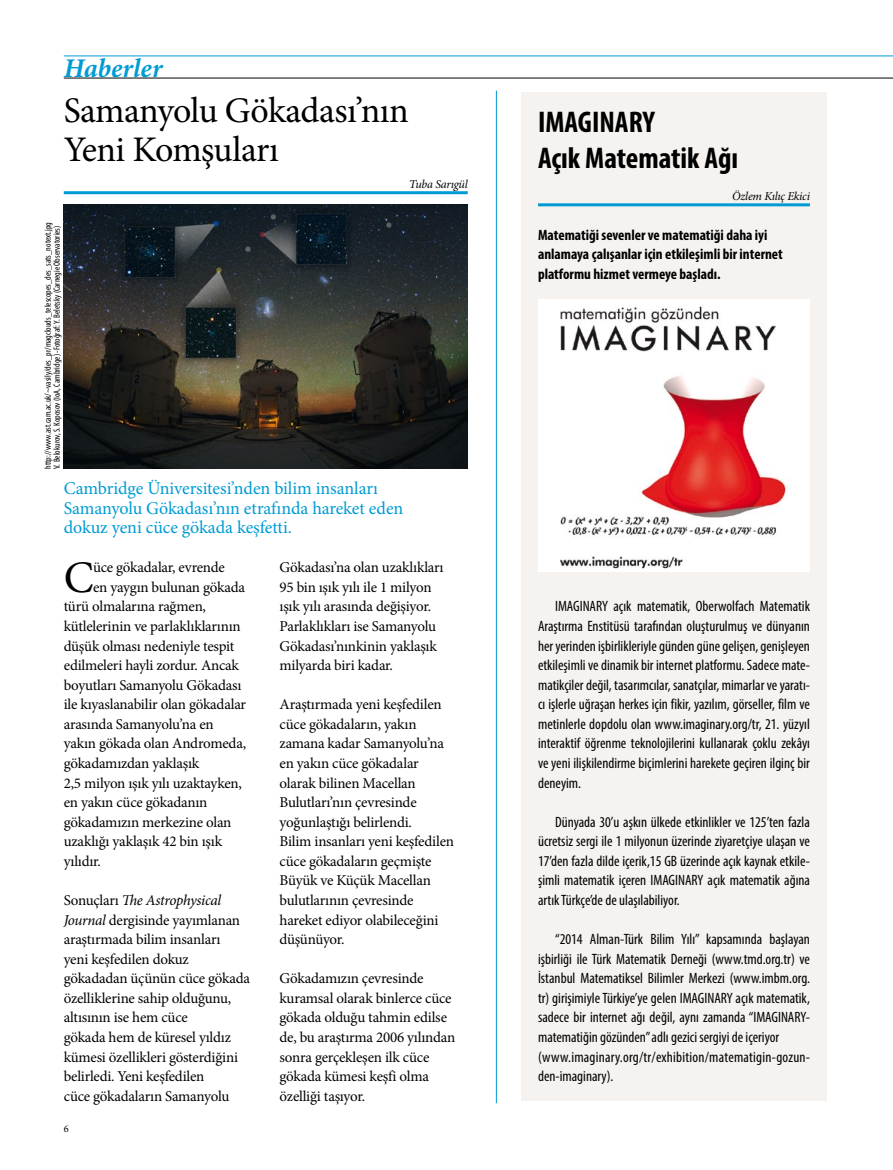
<style>
.page{position:relative;width:893px;height:1170px;background:#fff}
.page>*{position:absolute;margin:0;border:0;box-sizing:border-box;transform-origin:0 0}
.t1{font:45.15px "Minion Pro";color:#000}
.t2{font:36px/39.2px "Minion Pro";letter-spacing:-.02em;color:#000}
.t3{font:700 condensed 30px/36px "Myriad Pro";color:#000}
.t4{font:italic 700 27px "Minion Pro";color:#009bd4}
.t5{font:18px/19.5px "Minion Pro";letter-spacing:-.005em;color:#009bd4}
.t6{font:15px/19.5px "Minion Pro";letter-spacing:-.015em;color:#000}
.t7{font:condensed 15px/19.5px "Myriad Pro";color:#000;text-align:justify}
.t8{font:700 condensed 15px/19.5px "Myriad Pro";color:#000}
.t9{font:italic 12px "Minion Pro";letter-spacing:-.02em;color:#000}
.t10{font:10.35px "Minion Pro";color:#000}
.t11{font:condensed 9px/9px "Myriad Pro";color:#000}
.s1{font-style:italic}
</style>
<div class="page">
<hr style="left:64px;top:78px;width:829px;height:1px;background:#000">
<hr style="left:64px;top:56px;width:829px;height:1px;background:#009bd4">
<hr style="left:64px;top:191px;width:404px;height:3px;background:#009bd4">
<hr style="left:496px;top:91px;width:1px;height:1012px;background:#009bd4">
<img style="left:64px;top:205px;width:404px;height:264px">
<div style="left:521px;top:92px;width:306px;height:1008px;background:#f5f2f0"></div>
<hr style="left:538px;top:203px;width:272px;height:3px;background:#009bd4">
<img style="left:538px;top:300px;width:272px;height:271px">
<h3 class="t4" style="left:64px;top:49px;width:100px">Haberler</h3>
<h2 class="t2" style="left:64px;top:91px;width:346px">Samanyolu Gökadası’nın<br>Yeni Komşuları</h2>
<p class="t11" style="left:43px;top:469px;width:248px;rotate:-90deg">http://www.ast.cam.ac.uk/~vasily/des_pr/magclouds_telescopes_des_sats_notext.jpg<br>V. Belokurov, S. Koposov (IoA, Cambridge) -Fotoğraf: Y. Beletsky (Carnegie Observatories)</p>
<p class="t9" style="left:409px;top:176px;width:60px">Tuba Sarıgül</p>
<p class="t5" style="left:64px;top:478px;width:341px">Cambridge Üniversitesi’nden bilim insanları<br>Samanyolu Gökadası’nın etrafında hareket eden dokuz yeni cüce gökada keşfetti.</p>
<h1 class="t1" style="left:64px;top:547px;width:31px">C</h1>
<p class="t6" style="left:93px;top:557px;width:133px">üce gökadalar, evrende</p>
<p class="t6" style="left:93px;top:577px;width:153px">en yaygın bulunan gökada</p>
<p class="t6" style="left:64px;top:597px;width:144px">türü olmalarına rağmen,</p>
<p class="t6" style="left:64px;top:616px;width:178px">kütlelerinin ve parlaklıklarının</p>
<p class="t6" style="left:64px;top:636px;width:172px">düşük olması nedeniyle tespit</p>
<p class="t6" style="left:64px;top:655px;width:177px">edilmeleri hayli zordur. Ancak</p>
<p class="t6" style="left:64px;top:675px;width:179px">boyutları Samanyolu Gökadası</p>
<p class="t6" style="left:64px;top:694px;width:184px">ile kıyaslanabilir olan gökadalar</p>
<p class="t6" style="left:64px;top:714px;width:151px">arasında Samanyolu’na en</p>
<p class="t6" style="left:64px;top:733px;width:184px">yakın gökada olan Andromeda,</p>
<p class="t6" style="left:64px;top:753px;width:137px">gökadamızdan yaklaşık</p>
<p class="t6" style="left:64px;top:773px;width:180px">2,5 milyon ışık yılı uzaktayken,</p>
<p class="t6" style="left:64px;top:792px;width:145px">en yakın cüce gökadanın</p>
<p class="t6" style="left:64px;top:812px;width:169px">gökadamızın merkezine olan</p>
<p class="t6" style="left:64px;top:831px;width:160px">uzaklığı yaklaşık 42 bin ışık</p>
<p class="t6" style="left:64px;top:851px;width:39px">yılıdır.</p>
<p class="t6" style="left:64px;top:890px;width:188px">Sonuçları <span class="s1">The Astrophysical<br>Journal</span> dergisinde yayımlanan araştırmada bilim insanları<br>yeni keşfedilen dokuz gökadadan üçünün cüce gökada özelliklerine sahip olduğunu, altısının ise hem cüce<br>gökada hem de küresel yıldız kümesi özellikleri gösterdiğini belirledi. Yeni keşfedilen<br>cüce gökadaların Samanyolu</p>
<p class="t10" style="left:64px;top:1121px;width:6px">6</p>
<p class="t6" style="left:280px;top:557px;width:166px">Gökadası’na olan uzaklıkları<br>95 bin ışık yılı ile 1 milyon ışık yılı arasında değişiyor.<br>Parlaklıkları ise Samanyolu<br>Gökadası’nınkinin yaklaşık milyarda biri kadar.</p>
<p class="t6" style="left:280px;top:694px;width:176px">Araştırmada yeni keşfedilen cüce gökadaların, yakın zamana kadar Samanyolu’na en yakın cüce gökadalar olarak bilinen Macellan<br>Bulutları’nın çevresinde yoğunlaştığı belirlendi.<br>Bilim insanları yeni keşfedilen cüce gökadaların geçmişte<br>Büyük ve Küçük Macellan bulutlarının çevresinde hareket ediyor olabileceğini düşünüyor.</p>
<p class="t6" style="left:280px;top:968px;width:177px">Gökadamızın çevresinde kuramsal olarak binlerce cüce gökada olduğu tahmin edilse de, bu araştırma 2006 yılından sonra gerçekleşen ilk cüce gökada kümesi keşfi olma özelliği taşıyor.</p>
<h3 class="t3" style="left:538px;top:103px;width:202px">IMAGINARY<br>Açık Matematik Ağı</h3>
<p class="t9" style="left:732px;top:188px;width:79px">Özlem Kılıç Ekici</p>
<p class="t8" style="left:538px;top:224px;width:246px">Matematiği sevenler ve matematiği daha iyi anlamaya çalışanlar için etkileşimli bir internet platformu hizmet vermeye başladı.</p>
<p class="t7" style="left:538px;top:596px;width:273px;text-indent:17px">IMAGINARY açık matematik, Oberwolfach Matematik Araştırma Enstitüsü tarafından oluşturulmuş ve dünyanın her yerinden işbirlikleriyle günden güne gelişen, genişleyen etkileşimli ve dinamik bir internet platformu. Sadece mate&shy;matikçiler değil, tasarımcılar, sanatçılar, mimarlar ve yaratı&shy;cı işlerle uğraşan herkes için fikir, yazılım, görseller, film ve metinlerle dopdolu olan www.imaginary.org/tr, 21. yüzyıl interaktif öğrenme teknolojilerini kullanarak çoklu zekâyı ve yeni ilişkilendirme biçimlerini harekete geçiren ilginç bir deneyim.</p>
<p class="t7" style="left:538px;top:811px;width:273px;text-indent:17px">Dünyada 30’u aşkın ülkede etkinlikler ve 125’ten fazla ücretsiz sergi ile 1 milyonun üzerinde ziyaretçiye ulaşan ve 17’den fazla dilde içerik,15 GB üzerinde açık kaynak etkile&shy;şimli matematik içeren IMAGINARY açık matematik ağına artık Türkçe’de de ulaşılabiliyor.</p>
<p class="t7" style="left:538px;top:929px;width:274px;text-align:left;text-indent:17px">“2014 Alman-Türk Bilim Yılı” kapsamında başlayan işbirliği ile Türk Matematik Derneği (www.tmd.org.tr) ve İstanbul Matematiksel Bilimler Merkezi (www.imbm.org. tr) girişimiyle Türkiye’ye gelen IMAGINARY açık matematik, sadece bir internet ağı değil, aynı zamanda “IMAGINARY&shy;matematiğin gözünden” adlı gezici sergiyi de içeriyor (www.imaginary.org/tr/exhibition/matematigin-gozun&shy;den-imaginary).</p>
</div>
